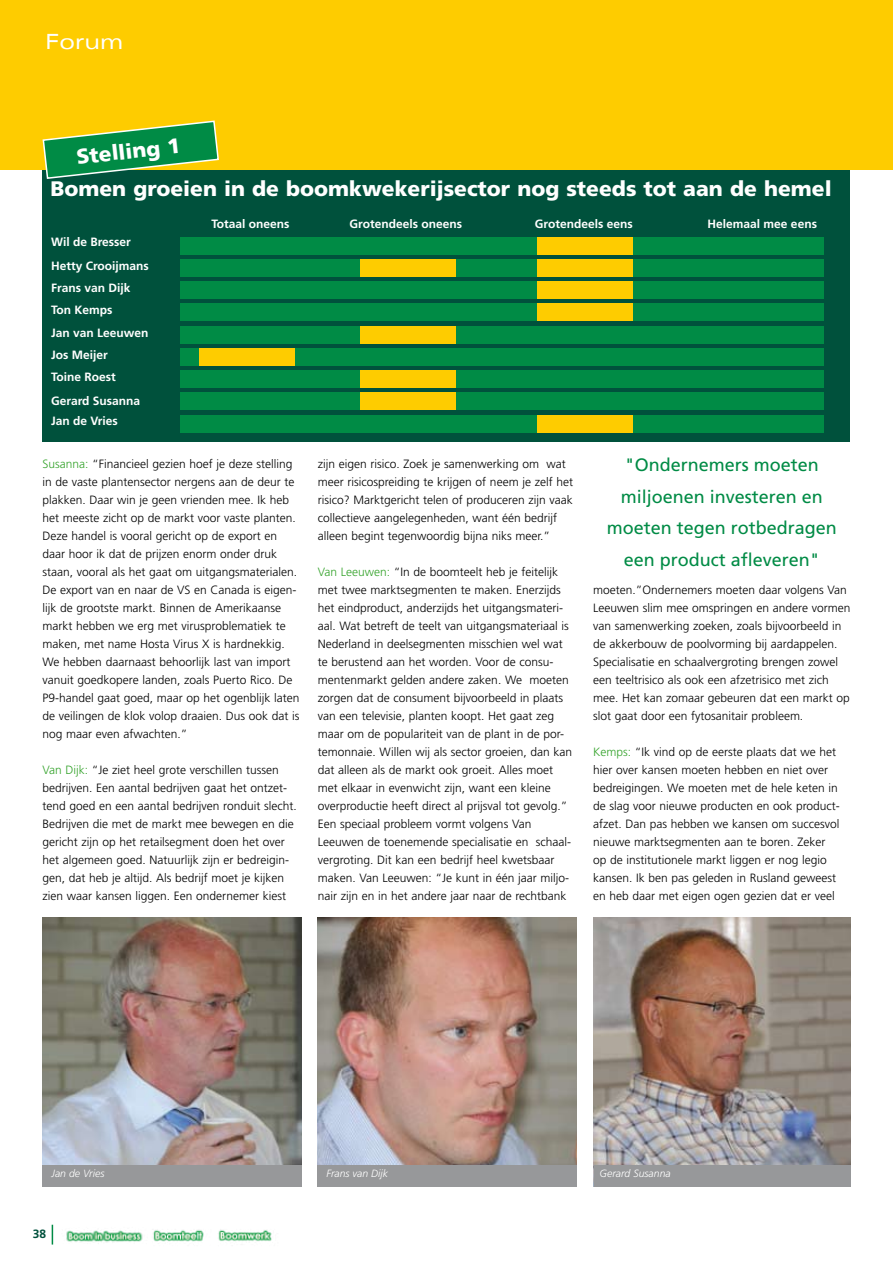
<style>
.page{position:relative;width:893px;height:1263px;background:#fff}
.page>*{position:absolute;margin:0;border:0;box-sizing:border-box;transform-origin:0 0}
.t1{font:900 21px "Frutiger";color:#fff}
.t2{font:expanded 21px "Univers";color:#fff}
.t3{font:18px/31.5px "Frutiger";color:#008b45;text-align:center}
.t4{font:300 12px/18px "Frutiger";color:#000}
.t5{font:700 12px/22.5px "Frutiger";color:#fff}
.t6{font:700 12px "Frutiger";color:#00513c}
.t7{font:italic 300 10.5px "Frutiger";color:#fff}
.s1{color:#35a32c}
</style>
<div class="page">
<svg style="left:52px;top:1225px;width:1px;height:19px"></svg>
<img style="left:66px;top:1230px;width:77px;height:13px">
<img style="left:153px;top:1230px;width:51px;height:12px">
<img style="left:218px;top:1229px;width:54px;height:12px">
<div style="left:43px;top:170px;width:807px;height:271px;background:#00513c"></div>
<div style="left:181px;top:237px;width:643px;height:17px;background:#008b45"></div>
<div style="left:181px;top:259px;width:643px;height:17px;background:#008b45"></div>
<div style="left:181px;top:282px;width:643px;height:17px;background:#008b45"></div>
<div style="left:181px;top:304px;width:643px;height:17px;background:#008b45"></div>
<div style="left:181px;top:326px;width:643px;height:17px;background:#008b45"></div>
<div style="left:181px;top:348px;width:643px;height:17px;background:#008b45"></div>
<div style="left:181px;top:371px;width:643px;height:17px;background:#008b45"></div>
<div style="left:181px;top:393px;width:643px;height:17px;background:#008b45"></div>
<div style="left:181px;top:415px;width:643px;height:17px;background:#008b45"></div>
<img style="left:317px;top:917px;width:260px;height:248px">
<img style="left:594px;top:917px;width:256px;height:248px">
<div style="left:538px;top:237px;width:95px;height:17px;background:#fecc00"></div>
<div style="left:360px;top:259px;width:95px;height:17px;background:#fecc00"></div>
<div style="left:537px;top:259px;width:96px;height:17px;background:#fecc00"></div>
<div style="left:537px;top:282px;width:96px;height:17px;background:#fecc00"></div>
<div style="left:537px;top:304px;width:96px;height:17px;background:#fecc00"></div>
<div style="left:360px;top:326px;width:95px;height:17px;background:#fecc00"></div>
<div style="left:199px;top:348px;width:95px;height:17px;background:#fecc00"></div>
<div style="left:360px;top:393px;width:95px;height:17px;background:#fecc00"></div>
<div style="left:537px;top:415px;width:96px;height:17px;background:#fecc00"></div>
<img style="left:43px;top:917px;width:259px;height:248px">
<div style="left:0;top:0;width:893px;height:170px;background:#fecc00"></div>
<div style="left:360px;top:371px;width:95px;height:17px;background:#fecc00"></div>
<div style="left:43px;top:1165px;width:259px;height:21px;background:#97989a"></div>
<div style="left:317px;top:1165px;width:260px;height:21px;background:#97989a"></div>
<div style="left:594px;top:1165px;width:256px;height:21px;background:#97989a"></div>
<svg style="left:42px;top:120px;width:177px;height:60px"></svg>
<h1 class="t2" style="left:46px;top:29px;width:79px">Forum</h1>
<h1 class="t1" style="left:75px;top:144px;width:105px;rotate:-6deg">Stelling 1</h1>
<h1 class="t1" style="left:50px;top:176px;width:783px">Bomen groeien in de boomkwekerijsector nog steeds tot aan de hemel</h1>
<p class="t5" style="left:51px;top:231px;width:99px;line-height:23.1px">Wil de Bresser<br>Hetty Crooijmans</p>
<p class="t5" style="left:51px;top:277px;width:99px">Frans van Dijk<br>Ton Kemps<br>Jan van Leeuwen<br>Jos Meijer<br>Toine Roest<br>Gerard Susanna</p>
<p class="t5" style="left:51px;top:409px;width:68px">Jan de Vries</p>
<p class="t5" style="left:212px;top:212px;width:80px">Totaal oneens</p>
<p class="t5" style="left:350px;top:212px;width:114px">Grotendeels oneens</p>
<p class="t5" style="left:535px;top:212px;width:99px">Grotendeels eens</p>
<p class="t5" style="left:708px;top:212px;width:111px">Helemaal mee eens</p>
<p class="t4" style="left:43px;top:455px;width:259px"><span class="s1">Susanna:</span> “Financieel gezien hoef je deze stelling in de vaste plantensector nergens aan de deur te plakken. Daar win je geen vrienden mee. Ik heb het meeste zicht op de markt voor vaste planten.<br>Deze handel is vooral gericht op de export en daar hoor ik dat de prijzen enorm onder druk staan, vooral als het gaat om uitgangsmaterialen.<br>De export van en naar de VS en Canada is eigen&shy;lijk de grootste markt. Binnen de Amerikaanse markt hebben we erg met virusproblematiek te maken, met name Hosta Virus X is hardnekkig.<br>We hebben daarnaast behoorlijk last van import vanuit goedkopere landen, zoals Puerto Rico. De P9-handel gaat goed, maar op het ogenblijk laten de veilingen de klok volop draaien. Dus ook dat is nog maar even afwachten.”</p>
<p class="t4" style="left:43px;top:761px;width:256px"><span class="s1">Van Dijk:</span> “Je ziet heel grote verschillen tussen bedrijven. Een aantal bedrijven gaat het ontzet&shy;tend goed en een aantal bedrijven ronduit slecht.<br>Bedrijven die met de markt mee bewegen en die gericht zijn op het retailsegment doen het over het algemeen goed. Natuurlijk zijn er bedreigin&shy;gen, dat heb je altijd. Als bedrijf moet je kijken zien waar kansen liggen. Een ondernemer kiest</p>
<p class="t4" style="left:318px;top:455px;width:257px">zijn eigen risico. Zoek je samenwerking om wat meer risicospreiding te krijgen of neem je zelf het risico? Marktgericht telen of produceren zijn vaak collectieve aangelegenheden, want één bedrijf alleen begint tegenwoordig bijna niks meer.”</p>
<p class="t4" style="left:318px;top:563px;width:256px"><span class="s1">Van Leeuwen:</span> “In de boomteelt heb je feitelijk met twee marktsegmenten te maken. Enerzijds het eindproduct, anderzijds het uitgangsmateri&shy;aal. Wat betreft de teelt van uitgangsmateriaal is Nederland in deelsegmenten misschien wel wat te berustend aan het worden. Voor de consu&shy;mentenmarkt gelden andere zaken. We moeten zorgen dat de consument bijvoorbeeld in plaats van een televisie, planten koopt. Het gaat zeg maar om de populariteit van de plant in de por&shy;temonnaie. Willen wij als sector groeien, dan kan dat alleen als de markt ook groeit. Alles moet met elkaar in evenwicht zijn, want een kleine overproductie heeft direct al prijsval tot gevolg.” Een speciaal probleem vormt volgens Van Leeuwen de toenemende specialisatie en schaal&shy;vergroting. Dit kan een bedrijf heel kwetsbaar maken. Van Leeuwen: “Je kunt in één jaar miljo&shy;nair zijn en in het andere jaar naar de rechtbank</p>
<h2 class="t3" style="left:607px;top:449px;width:232px">"Ondernemers moeten miljoenen investeren en moeten tegen rotbedragen een product afleveren"</h2>
<p class="t4" style="left:593px;top:581px;width:259px">moeten.”Ondernemers moeten daar volgens Van Leeuwen slim mee omspringen en andere vormen van samenwerking zoeken, zoals bijvoorbeeld in de akkerbouw de poolvorming bij aardappelen.<br>Specialisatie en schaalvergroting brengen zowel een teeltrisico als ook een afzetrisico met zich mee. Het kan zomaar gebeuren dat een markt op slot gaat door een fytosanitair probleem.</p>
<p class="t4" style="left:593px;top:743px;width:248px"><span class="s1">Kemps:</span> “Ik vind op de eerste plaats dat we het hier over kansen moeten hebben en niet over bedreigingen. We moeten met de hele keten in de slag voor nieuwe producten en ook product&shy;afzet. Dan pas hebben we kansen om succesvol nieuwe marktsegmenten aan te boren. Zeker op de institutionele markt liggen er nog legio kansen. Ik ben pas geleden in Rusland geweest en heb daar met eigen ogen gezien dat er veel</p>
<p class="t7" style="left:52px;top:1167px;width:54px">Jan de Vries</p>
<p class="t7" style="left:326px;top:1167px;width:63px">Frans van Dijk</p>
<p class="t7" style="left:600px;top:1167px;width:73px">Gerard Susanna</p>
<p class="t6" style="left:33px;top:1227px;width:15px">38</p>
</div>
